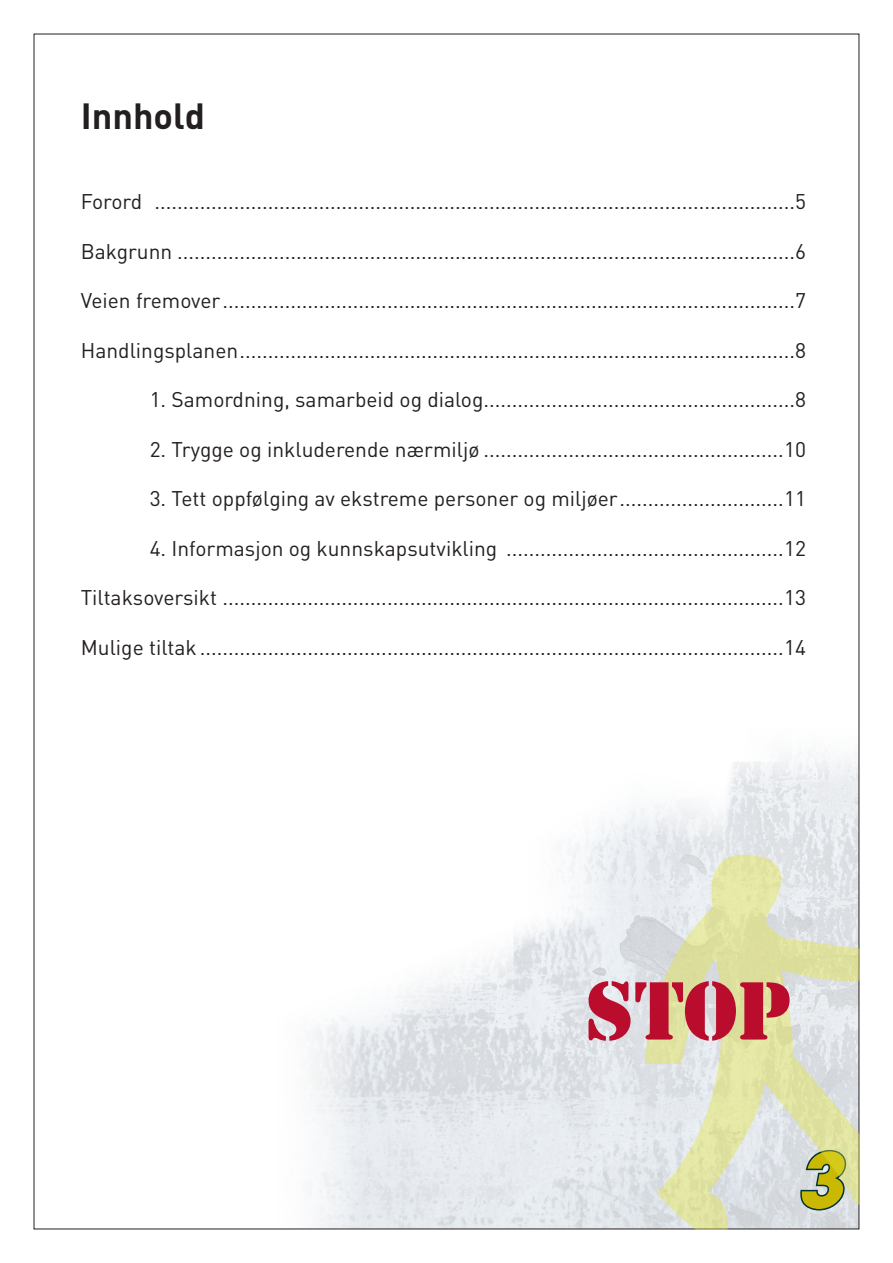
<style>
.page{position:relative;width:893px;height:1263px;background:#fff}
.page>*{position:absolute;margin:0;border:0;box-sizing:border-box;transform-origin:0 0}
.t1{font:76.5px "Stencil Std";color:#ba0d2d}
.t2{font:italic 700 75px "ITC Avant Garde Std";color:#cab802}
.t3{font:700 36px "DIN Pro";color:#231f20}
.t4{font:21px "DIN Pro";color:#231f20}
</style>
<div class="page">
<img style="left:312px;top:752px;width:545px;height:475px">
<svg style="left:645px;top:853px;width:215px;height:377px;background:#dde0c6"></svg>
<p class="t3" style="left:81px;top:91px;width:126px">Innhold</p>
<p class="t4" style="left:81px;top:187px;width:727px">Forord .................................................................................................................5</p>
<p class="t4" style="left:81px;top:237px;width:727px">Bakgrunn .............................................................................................................6</p>
<p class="t4" style="left:81px;top:286px;width:727px">Veien fremover.....................................................................................................7</p>
<p class="t4" style="left:81px;top:336px;width:727px">Handlingsplanen..................................................................................................8</p>
<p class="t4" style="left:150px;top:385px;width:658px">1. Samordning, samarbeid og dialog.......................................................8</p>
<p class="t4" style="left:150px;top:435px;width:658px">2. Trygge og inkluderende nærmiljø .....................................................10</p>
<p class="t4" style="left:150px;top:485px;width:658px">3. Tett oppfølging av ekstreme personer og miljøer.............................11</p>
<p class="t4" style="left:150px;top:534px;width:658px">4. Informasjon og kunnskapsutvikling .................................................12</p>
<p class="t4" style="left:81px;top:584px;width:727px">Tiltaksoversikt ...................................................................................................13</p>
<p class="t4" style="left:81px;top:633px;width:727px">Mulige tiltak .......................................................................................................14</p>
<p class="t1" style="left:585px;top:961px;width:208px">STOP</p>
<p class="t2" style="left:796px;top:1132px;width:48px">3</p>
</div>
